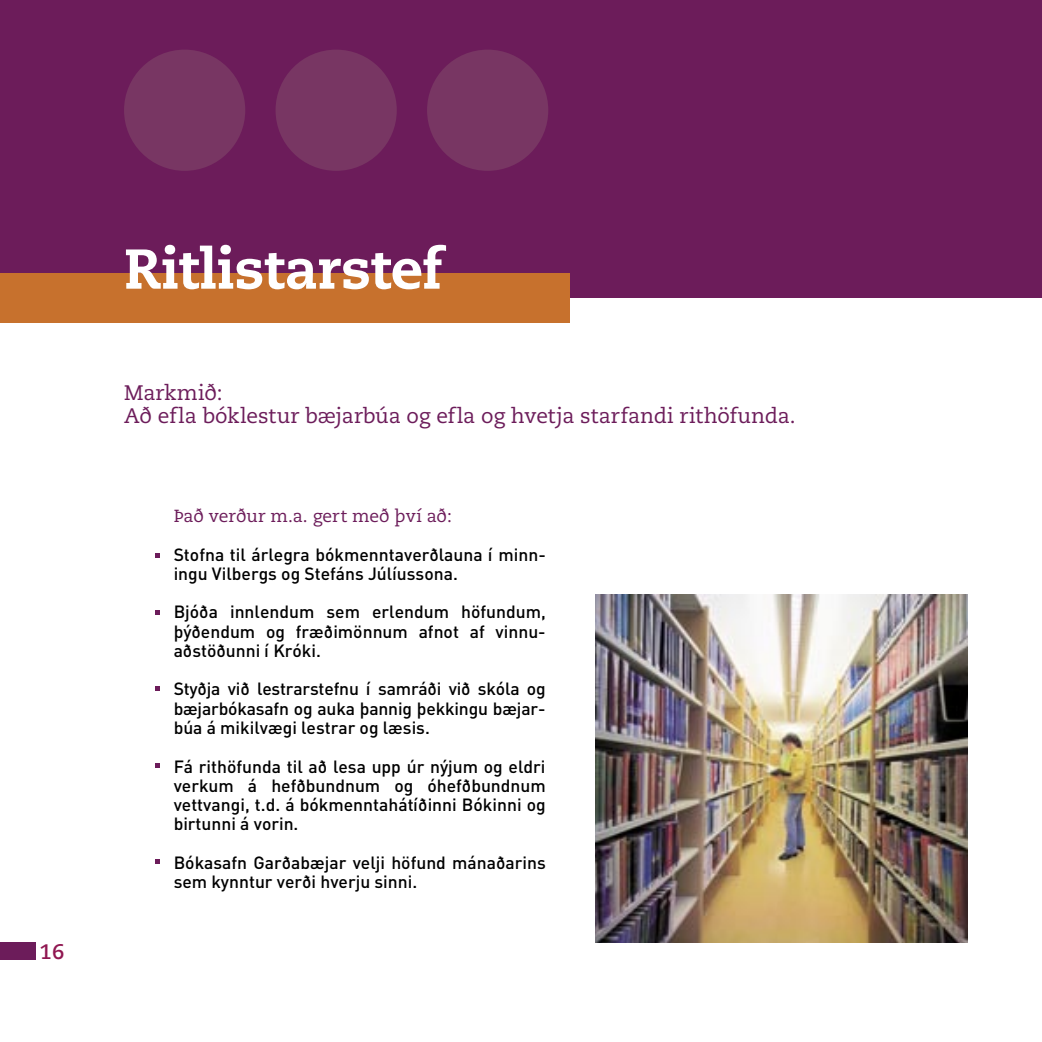
<style>
.page{position:relative;width:1042px;height:1042px;background:#fff}
.page>*{position:absolute;margin:0;border:0;box-sizing:border-box;transform-origin:0 0}
.t1{font:800 56px "Caecilia";letter-spacing:-.005em;color:#fff}
.t2{font:21px/22.8px "Caecilia";letter-spacing:-.005em;color:#6c1c5a}
.t3{font:700 21px "Caecilia";color:#901751}
.t4{font:500 17.5px/19.2px "DIN";color:#000;text-align:justify}
.t5{font:17.5px "Caecilia";color:#6c1c5a}
</style>
<div class="page">
<div style="left:0;top:942px;width:36px;height:17px;background:#6c1c5a"></div>
<div style="left:0;top:0;width:1042px;height:298px;background:#6c1c5a"></div>
<div style="left:0;top:273px;width:569px;height:49px;background:#c7712d"></div>
<img style="left:595px;top:594px;width:372px;height:349px">
<svg style="left:155px;top:553px;width:4px;height:4px"></svg>
<svg style="left:155px;top:610px;width:4px;height:4px"></svg>
<svg style="left:155px;top:687px;width:4px;height:4px"></svg>
<svg style="left:155px;top:764px;width:4px;height:4px"></svg>
<svg style="left:155px;top:859px;width:4px;height:4px"></svg>
<div style="left:124px;top:50px;width:121px;height:121px;background:#783663;border-radius:50%"></div>
<div style="left:275px;top:50px;width:122px;height:121px;background:#783663;border-radius:50%"></div>
<div style="left:427px;top:50px;width:121px;height:121px;background:#783663;border-radius:50%"></div>
<p class="t3" style="left:40px;top:939px;width:26px">16</p>
<h1 class="t1" style="left:124px;top:234px;width:320px">Ritlistarstef</h1>
<p class="t2" style="left:124px;top:382px;width:673px">Markmið:<br>Að efla bóklestur bæjarbúa og efla og hvetja starfandi rithöfunda.</p>
<p class="t5" style="left:174px;top:506px;width:280px">Það verður m.a. gert með því að:</p>
<p class="t4" style="left:174px;top:544px;width:374px">Stofna til árlegra bókmenntaverðlauna í minn&shy;ingu Vilbergs og Stefáns Júlíussona.</p>
<p class="t4" style="left:174px;top:602px;width:374px">Bjóða innlendum sem erlendum höfundum, þýðendum og fræðimönnum afnot af vinnu&shy;aðstöðunni í Króki.</p>
<p class="t4" style="left:174px;top:679px;width:374px">Styðja við lestrarstefnu í samráði við skóla og bæjarbókasafn og auka þannig þekkingu bæjar&shy;búa á mikilvægi lestrar og læsis.</p>
<p class="t4" style="left:174px;top:756px;width:374px">Fá rithöfunda til að lesa upp úr nýjum og eldri verkum á hefðbundnum og óhefðbundnum vettvangi, t.d. á bókmenntahátíðinni Bókinni og birtunni á vorin.</p>
<p class="t4" style="left:174px;top:852px;width:374px">Bókasafn Garðabæjar velji höfund mánaðarins sem kynntur verði hverju sinni.</p>
</div>
